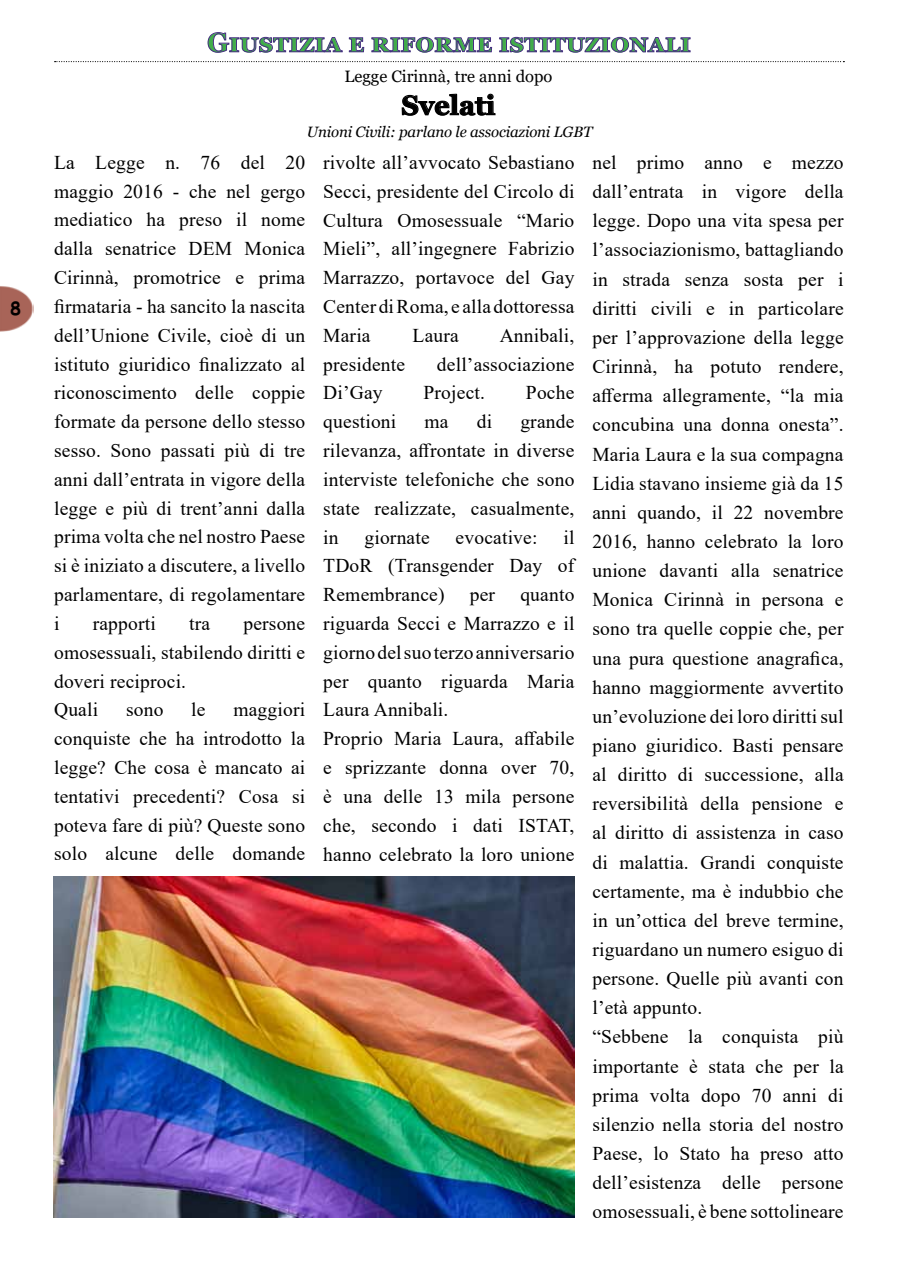
<style>
.page{position:relative;width:898px;height:1272px;background:#fff}
.page>*{position:absolute;margin:0;border:0;box-sizing:border-box;transform-origin:0 0}
.t1{font:700 27px "Georgia";letter-spacing:.015em;color:#41ad49}
.t2{font:700 27px "Georgia";color:#000}
.t3{font:19.5px/28.8px "Times New Roman";letter-spacing:.01em;color:#000;text-align:justify}
.t4{font:700 18px "Comic Sans MS";color:#000}
.t5{font:16.5px "Georgia";color:#000}
.t6{font:italic 15px "Georgia";letter-spacing:-.01em;color:#000}
</style>
<div class="page">
<img style="left:0;top:286px;width:34px;height:46px">
<svg style="left:55px;top:61px;width:789px;height:1px"></svg>
<svg style="left:207px;top:32px;width:157px;height:21px"></svg>
<svg style="left:371px;top:36px;width:121px;height:17px"></svg>
<svg style="left:499px;top:37px;width:191px;height:16px"></svg>
<svg style="left:401px;top:93px;width:95px;height:23px"></svg>
<img style="left:54px;top:876px;width:520px;height:341px">
<p class="t4" style="left:10px;top:295px;width:12px">8</p>
<h1 class="t1" style="left:207px;top:25px;width:485px">Giustizia e riforme istituzionali</h1>
<p class="t5" style="left:344px;top:66px;width:209px">Legge Cirinnà, tre anni dopo</p>
<h1 class="t2" style="left:401px;top:88px;width:95px">Svelati</h1>
<p class="t6" style="left:307px;top:122px;width:287px">Unioni Civili: parlano le associazioni LGBT</p>
<p class="t3" style="left:54px;top:147px;width:253px">La Legge n. 76 del 20 maggio 2016 - che nel gergo mediatico ha preso il nome dalla senatrice DEM Monica Cirinnà, promotrice e prima firmataria - ha sancito la nascita dell’Unione Civile, cioè di un istituto giuridico finalizzato al riconoscimento delle coppie formate da persone dello stesso sesso. Sono passati più di tre anni dall’entrata in vigore della legge e più di trent’anni dalla prima volta che nel nostro Paese si è iniziato a discutere, a livello parlamentare, di regolamentare i</p>
<p class="t3" style="left:93px;top:608px;width:65px">rapporti</p>
<p class="t3" style="left:189px;top:608px;width:22px">tra</p>
<p class="t3" style="left:54px;top:608px;width:252px;text-align:left;text-indent:189px">persone omosessuali, stabilendo diritti e doveri reciproci.<br>Quali</p>
<p class="t3" style="left:54px;top:694px;width:253px;text-indent:179px">maggiori conquiste che ha introdotto la legge? Che cosa è mancato ai tentativi precedenti? Cosa si poteva fare di più? Queste sono solo alcune delle domande</p>
<p class="t3" style="left:126px;top:694px;width:39px">sono</p>
<p class="t3" style="left:191px;top:694px;width:16px">le</p>
<p class="t3" style="left:323px;top:147px;width:253px">rivolte all’avvocato Sebastiano Secci, presidente del Circolo di Cultura Omosessuale “Mario Mieli”, all’ingegnere Fabrizio Marrazzo, portavoce del Gay Center di Roma, e alla dottoressa Maria</p>
<p class="t3" style="left:412px;top:320px;width:48px">Laura</p>
<p class="t3" style="left:499px;top:320px;width:76px">Annibali,</p>
<p class="t3" style="left:323px;top:349px;width:83px">presidente</p>
<p class="t3" style="left:437px;top:349px;width:139px">dell’associazione</p>
<p class="t3" style="left:323px;top:378px;width:61px">Di’Gay</p>
<p class="t3" style="left:423px;top:378px;width:63px">Project.</p>
<p class="t3" style="left:525px;top:378px;width:50px">Poche</p>
<p class="t3" style="left:323px;top:407px;width:75px">questioni</p>
<p class="t3" style="left:424px;top:407px;width:26px">ma</p>
<p class="t3" style="left:476px;top:407px;width:17px">di</p>
<p class="t3" style="left:323px;top:407px;width:252px;text-indent:197px">grande rilevanza, affrontate in diverse interviste telefoniche che sono state realizzate, casualmente, in</p>
<p class="t3" style="left:323px;top:522px;width:252px;text-indent:240px">il TDoR (Transgender Day of Remembrance)</p>
<p class="t3" style="left:364px;top:522px;width:67px">giornate</p>
<p class="t3" style="left:455px;top:522px;width:83px">evocative:</p>
<p class="t3" style="left:323px;top:579px;width:253px;text-align:left;text-indent:197px">quanto riguarda Secci e Marrazzo e il giorno del suo terzo anniversario per quanto riguarda Maria<br>Laura Annibali.<br>Proprio Maria Laura, affabile e sprizzante donna over 70, è una delle 13 mila persone che, secondo i dati ISTAT, hanno celebrato la loro unione</p>
<p class="t3" style="left:469px;top:579px;width:27px">per</p>
<p class="t3" style="left:592px;top:147px;width:253px;text-align:left">nel primo anno e mezzo dall’entrata in vigore della legge. Dopo una vita spesa per l’associazionismo, battagliando in strada senza sosta per i diritti civili e in particolare per l’approvazione della legge<br>Cirinnà, ha potuto rendere, afferma allegramente, “la mia concubina una donna onesta”.<br>Maria Laura e la sua compagna<br>Lidia stavano insieme già da 15 anni quando, il 22 novembre<br>2016, hanno celebrato la loro unione davanti alla senatrice<br>Monica Cirinnà in persona e sono tra quelle coppie che, per una pura questione anagrafica, hanno maggiormente avvertito un’evoluzione dei loro diritti sul piano giuridico. Basti pensare al diritto di successione, alla reversibilità della pensione e al diritto di assistenza in caso di malattia. Grandi conquiste certamente, ma è indubbio che in un’ottica del breve termine, riguardano un numero esiguo di persone. Quelle più avanti con l’età appunto.<br>“Sebbene la conquista più importante è stata che per la prima volta dopo 70 anni di silenzio nella storia del nostro<br>Paese, lo Stato ha preso atto dell’esistenza delle persone omosessuali, è bene sottolineare</p>
</div>
